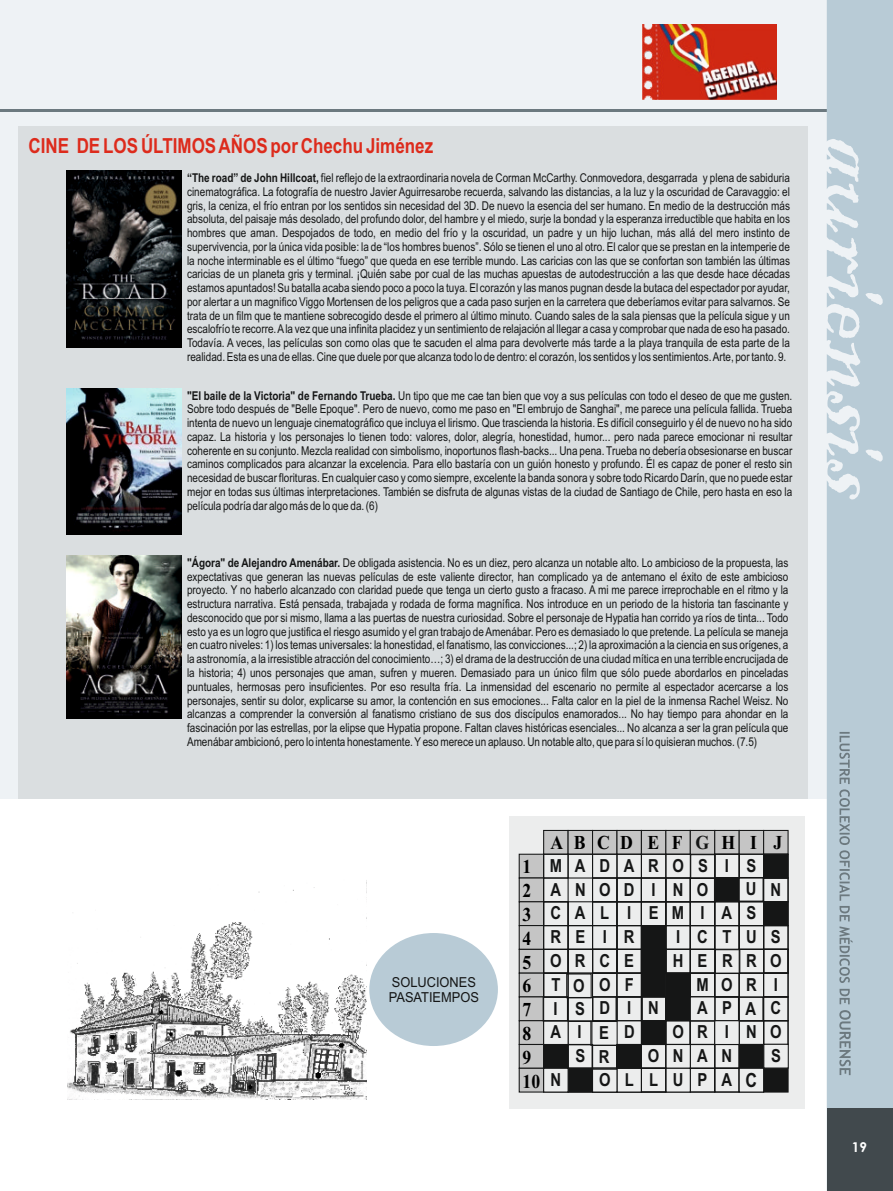
<style>
.page{position:relative;width:893px;height:1191px;background:#fff}
.page>*{position:absolute;margin:0;border:0;box-sizing:border-box;transform-origin:0 0}
.t1{font:700 20.7px "Arial Narrow";color:#dd2b1c}
.t2{font:700 19.65px/23.9px "Times New Roman";letter-spacing:.665em;color:#000;scale:.9 1}
.t3{font:700 19.5px "Arial Narrow";color:#151616}
.t4{font:700 18px/23.7px "Arial Narrow";letter-spacing:.765em;color:#151616}
.t5{font:13.8px/15.3px "Arial";color:#151616;scale:.93 1}
.t6{font:700 13.5px "Century Gothic";color:#fff}
.t7{font:12.15px/13.8px "Arial Narrow";color:#151616;text-align:justify}
.s1{font-weight:700}
.s2{color:#151616}
</style>
<div class="page">
<div style="left:0;top:0;width:893px;height:798px;background:#eef2f5"></div>
<hr style="left:0;top:109px;width:893px;height:3px;background:#6c797f">
<div style="left:369px;top:933px;width:129px;height:113px;background:#b8cbd6;border-radius:50%"></div>
<div style="left:509px;top:816px;width:296px;height:292px;background:#eceded"></div>
<svg style="left:827px;top:0;width:66px;height:1108px;background:#bccdd8"></svg>
<div style="left:827px;top:1108px;width:66px;height:83px;background:#41494d"></div>
<svg style="left:839px;top:732px;width:13px;height:272px;background:#a0b1ba"></svg>
<svg style="left:839px;top:1010px;width:12px;height:65px"></svg>
<img style="left:642px;top:24px;width:135px;height:75px">
<div style="left:18px;top:126px;width:789px;height:672px;background:#dadee0"></div>
<img style="left:67px;top:887px;width:299px;height:212px">
<img style="left:67px;top:171px;width:115px;height:177px">
<img style="left:67px;top:388px;width:115px;height:146px">
<img style="left:67px;top:555px;width:115px;height:163px">
<svg style="left:518px;top:829px;width:271px;height:264px"></svg>
<h1 class="t1" style="left:28px;top:138px;width:406px">CINE DE LOS ÚLTIMOS AÑOS por Chechu Jiménez</h1>
<p class="t7" style="left:187px;top:172px;width:604px"><span class="s1">“The road” de John Hillcoat,</span> fiel reflejo de la extraordinaria novela de Corman McCarthy. Conmovedora, desgarrada y plena de sabiduria cinematográfica. La fotografía de nuestro Javier Aguirresarobe recuerda, salvando las distancias, a la luz y la oscuridad de Caravaggio: el gris, la ceniza, el frío entran por los sentidos sin necesidad del 3D. De nuevo la esencia del ser humano. En medio de la destrucción más absoluta, del paisaje más desolado, del profundo dolor, del hambre y el miedo, surje la bondad y la esperanza irreductible que habita en los hombres que aman. Despojados de todo, en medio del frío y la oscuridad, un padre y un hijo luchan, más allá del mero instinto de supervivencia, por la única vida posible: la de “los hombres buenos”. Sólo se tienen el uno al otro. El calor que se prestan en la intemperie de la noche interminable es el último “fuego” que queda en ese terrible mundo. Las caricias con las que se confortan son también las últimas caricias de un planeta gris y terminal. ¡Quién sabe por cual de las muchas apuestas de autodestrucción a las que desde hace décadas estamos apuntados! Su batalla acaba siendo poco a poco la tuya. El corazón y las manos pugnan desde la butaca del espectador por ayudar, por alertar a un magnifico Viggo Mortensen de los peligros que a cada paso surjen en la carretera que deberíamos evitar para salvarnos. Se trata de un film que te mantiene sobrecogido desde el primero al último minuto. Cuando sales de la sala piensas que la película sigue y un escalofrío te recorre. Ala vez que una infinita placidez y un sentimiento de relajación al llegar a casa y comprobar que nada de eso ha pasado.<br>Todavía. A veces, las películas son como olas que te sacuden el alma para devolverte más tarde a la playa tranquila de esta parte de la realidad. Esta es una de ellas. Cine que duele por que alcanza todo lo de dentro: el corazón, los sentidos y los sentimientos. Arte, por tanto. 9.</p>
<p class="t7" style="left:187px;top:389px;width:607px"><span class="s1">"El baile de la Victoria" de Fernando Trueba.</span> Un tipo que me cae tan bien que voy a sus películas con todo el deseo de que me gusten.<br>Sobre todo después de "Belle Epoque". Pero de nuevo, como me paso en "El embrujo de Sanghai", me parece una película fallida. Trueba intenta de nuevo un lenguaje cinematográfico que incluya el lirismo. Que trascienda la historia. Es difícil conseguirlo y él de nuevo no ha sido capaz. La historia y los personajes lo tienen todo: valores, dolor, alegría, honestidad, humor... pero nada parece emocionar ni resultar coherente en su conjunto. Mezcla realidad con simbolismo, inoportunos flash-backs... Una pena. Trueba no debería obsesionarse en buscar caminos complicados para alcanzar la excelencia. Para ello bastaría con un guión honesto y profundo. Él es capaz de poner el resto sin necesidad de buscar florituras. En cualquier caso y como siempre, excelente la banda sonora y sobre todo Ricardo Darín, que no puede estar mejor en todas sus últimas interpretaciones. También se disfruta de algunas vistas de la ciudad de Santiago de Chile, pero hasta en eso la película podría dar algo más de lo que da. (6)</p>
<p class="t7" style="left:187px;top:557px;width:603px"><span class="s1">"Ágora" de Alejandro Amenábar.</span> De obligada asistencia. No es un diez, pero alcanza un notable alto. Lo ambicioso de la propuesta, las expectativas que generan las nuevas películas de este valiente director, han complicado ya de antemano el éxito de este ambicioso proyecto. Y no haberlo alcanzado con claridad puede que tenga un cierto gusto a fracaso. A mi me parece irreprochable en el ritmo y la estructura narrativa. Está pensada, trabajada y rodada de forma magnífica. Nos introduce en un periodo de la historia tan fascinante y desconocido que por si mismo, llama a las puertas de nuestra curiosidad. Sobre el personaje de Hypatia han corrido ya ríos de tinta... Todo esto ya es un logro que justifica el riesgo asumido y el gran trabajo de Amenábar. Pero es demasiado lo que pretende. La película se maneja en cuatro niveles: 1) los temas universales: la honestidad, el fanatismo, las convicciones...; 2) la aproximación a la ciencia en sus orígenes, a la astronomía, a la irresistible atracción del conocimiento…; 3) el drama de la destrucción de una ciudad mítica en una terrible encrucijada de la historia; 4) unos personajes que aman, sufren y mueren. Demasiado para un único film que sólo puede abordarlos en pinceladas puntuales, hermosas pero insuficientes. Por eso resulta fría. La inmensidad del escenario no permite al espectador acercarse a los personajes, sentir su dolor, explicarse su amor, la contención en sus emociones... Falta calor en la piel de la inmensa Rachel Weisz. No alcanzas a comprender la conversión al fanatismo cristiano de sus dos discípulos enamorados... No hay tiempo para ahondar en la fascinación por las estrellas, por la elipse que Hypatia propone. Faltan claves históricas esenciales... No alcanza a ser la gran película que Amenábar ambicionó, pero lo intenta honestamente. Yeso merece un aplauso. Un notable alto, que para sí lo quisieran muchos. (7.5)</p>
<p class="t5" style="left:389px;top:975px;width:98px">SOLUCIONES<br>PASATIEMPOS</p>
<h2 class="t2" style="left:523px;top:856px;width:21px">1<br>2<br>3<br>4<br>5<br>6<br>7<br>8<br>9<br>10</h2>
<h2 class="t2" style="left:551px;top:832px;width:259px">ABCDEF<span class="s2">G</span>H I J</h2>
<h3 class="t4" style="left:550px;top:855px;width:136px">MADARO</h3>
<h3 class="t4" style="left:725px;top:855px;width:33px">I S</h3>
<h3 class="t4" style="left:551px;top:879px;width:12px">A</h3>
<h3 class="t4" style="left:599px;top:879px;width:111px">ODINO</h3>
<h3 class="t4" style="left:770px;top:879px;width:12px">N</h3>
<h3 class="t4" style="left:627px;top:902px;width:6px">I</h3>
<h3 class="t4" style="left:698px;top:855px;width:11px">S</h3>
<h3 class="t4" style="left:721px;top:878px;width:37px">C U</h3>
<h3 class="t4" style="left:575px;top:879px;width:12px">N</h3>
<h3 class="t4" style="left:551px;top:902px;width:60px">CAL</h3>
<h3 class="t4" style="left:722px;top:902px;width:61px">ASO</h3>
<h3 class="t4" style="left:649px;top:926px;width:33px">T I</h3>
<h3 class="t4" style="left:722px;top:926px;width:36px">T U</h3>
<h3 class="t4" style="left:550px;top:950px;width:85px">ORCE</h3>
<h3 class="t4" style="left:673px;top:950px;width:12px">H</h3>
<h3 class="t4" style="left:722px;top:950px;width:12px">R</h3>
<h3 class="t4" style="left:770px;top:950px;width:13px">O</h3>
<h3 class="t4" style="left:649px;top:902px;width:11px">E</h3>
<h3 class="t4" style="left:672px;top:902px;width:14px">M</h3>
<h3 class="t4" style="left:700px;top:902px;width:6px">I</h3>
<h3 class="t4" style="left:697px;top:926px;width:12px">C</h3>
<h3 class="t4" style="left:771px;top:926px;width:11px">S</h3>
<h3 class="t4" style="left:551px;top:926px;width:12px">R</h3>
<h3 class="t4" style="left:575px;top:926px;width:11px">E</h3>
<h3 class="t4" style="left:624px;top:926px;width:12px">R</h3>
<h3 class="t4" style="left:573px;top:975px;width:13px">O</h3>
<h3 class="t4" style="left:696px;top:974px;width:14px">M<br>A</h3>
<h3 class="t4" style="left:603px;top:926px;width:6px">I</h3>
<h3 class="t4" style="left:698px;top:950px;width:11px">E</h3>
<h3 class="t4" style="left:746px;top:950px;width:12px">R</h3>
<h3 class="t4" style="left:551px;top:974px;width:11px">T</h3>
<h3 class="t4" style="left:599px;top:974px;width:13px">O</h3>
<h3 class="t4" style="left:746px;top:974px;width:12px">R</h3>
<h3 class="t4" style="left:624px;top:1021px;width:12px">D</h3>
<h3 class="t4" style="left:550px;top:1045px;width:37px">O S</h3>
<h3 class="t4" style="left:721px;top:974px;width:13px">O</h3>
<h3 class="t4" style="left:774px;top:974px;width:6px">I</h3>
<h3 class="t4" style="left:625px;top:974px;width:11px">F</h3>
<h3 class="t4" style="left:599px;top:998px;width:86px">DING</h3>
<h3 class="t4" style="left:722px;top:998px;width:11px">P</h3>
<h3 class="t4" style="left:770px;top:998px;width:12px">C</h3>
<h3 class="t4" style="left:599px;top:1022px;width:11px">E</h3>
<h3 class="t4" style="left:746px;top:1021px;width:12px">N</h3>
<h3 class="t4" style="left:600px;top:1069px;width:35px">S L</h3>
<h3 class="t4" style="left:575px;top:998px;width:11px">S</h3>
<h3 class="t4" style="left:553px;top:998px;width:6px">I</h3>
<h3 class="t4" style="left:745px;top:998px;width:12px">A</h3>
<h3 class="t4" style="left:725px;top:1021px;width:6px">I</h3>
<h3 class="t4" style="left:551px;top:1021px;width:12px">A</h3>
<h3 class="t4" style="left:770px;top:1021px;width:13px">O</h3>
<h3 class="t4" style="left:599px;top:1046px;width:37px">R N</h3>
<h3 class="t4" style="left:673px;top:1069px;width:12px">U</h3>
<h3 class="t4" style="left:672px;top:1021px;width:13px">O</h3>
<h3 class="t4" style="left:697px;top:1021px;width:12px">R<br>A</h3>
<h3 class="t4" style="left:578px;top:1022px;width:6px">I</h3>
<h3 class="t4" style="left:771px;top:1045px;width:11px">S</h3>
<h3 class="t4" style="left:648px;top:1045px;width:13px">O</h3>
<h3 class="t4" style="left:673px;top:1045px;width:12px">N</h3>
<h3 class="t4" style="left:722px;top:1045px;width:12px">N<br>A</h3>
<h3 class="t4" style="left:599px;top:1069px;width:13px">O</h3>
<h3 class="t4" style="left:551px;top:1069px;width:12px">N</h3>
<h3 class="t4" style="left:649px;top:1069px;width:11px">L</h3>
<h3 class="t4" style="left:698px;top:1069px;width:11px">P</h3>
<h3 class="t3" style="left:746px;top:1073px;width:13px">C</h3>
<p class="t6" style="left:852px;top:1141px;width:17px">19</p>
</div>
